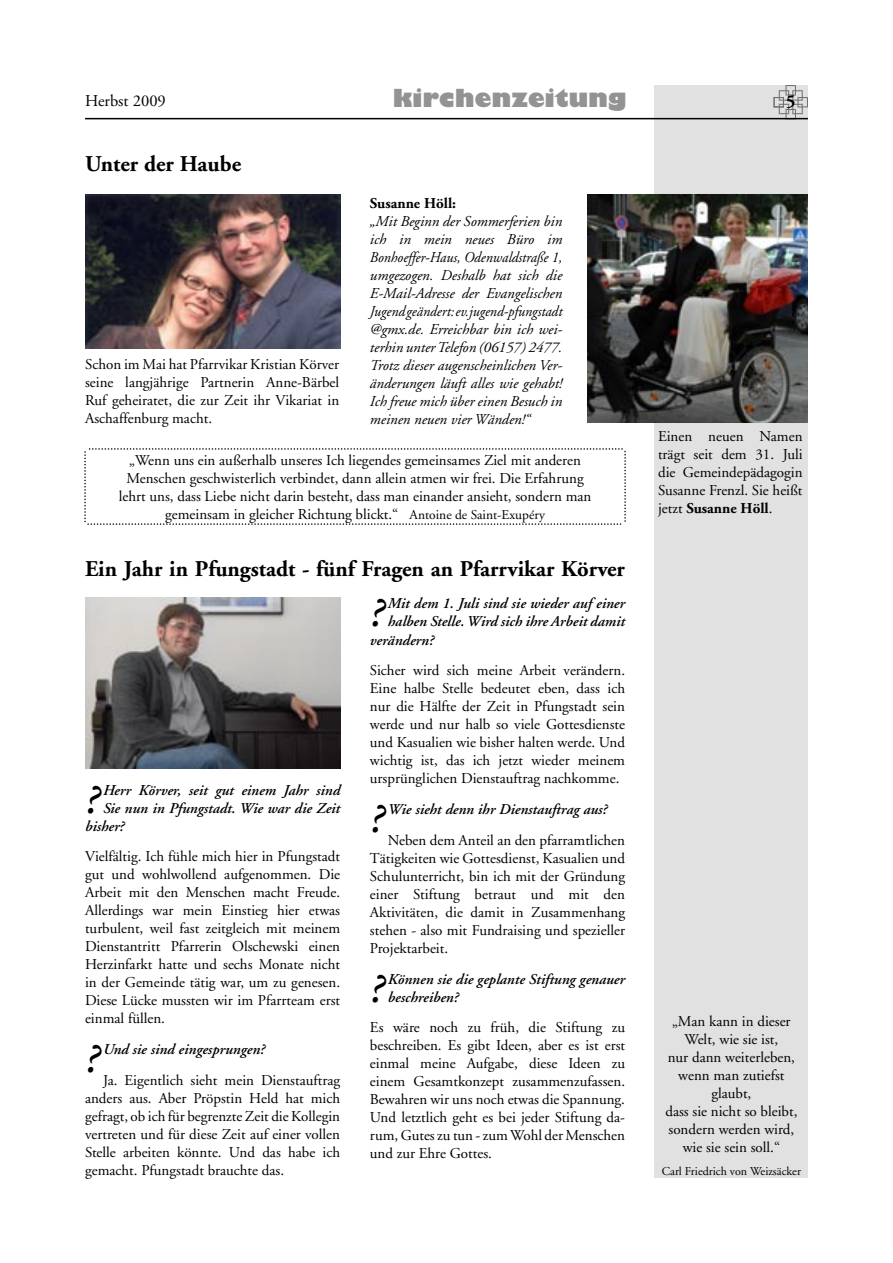
<style>
.page{position:relative;width:893px;height:1263px;background:#fff}
.page>*{position:absolute;margin:0;border:0;box-sizing:border-box;transform-origin:0 0}
.t1{font:italic 600 42.15px "Adobe Garamond";color:#000}
.t2{font:800 27.3px "Chantilly UB";letter-spacing:.03em;color:#939393}
.t3{font:700 22.5px "Adobe Garamond";color:#000}
.t4{font:700 18px "Adobe Garamond";color:#000}
.t5{font:16.5px "Adobe Garamond";color:#000}
.t6{font:15px/18px "Adobe Garamond";color:#000;text-align:justify}
.t7{font:italic 15px/18px "Adobe Garamond";color:#000;text-align:justify}
.t8{font:italic 600 15px/18px "Adobe Garamond";color:#000}
.t9{font:700 15px "Adobe Garamond";color:#000}
.t10{font:12px "Adobe Garamond";color:#000}
.s1{font-size:13.5px}
.s2{font-weight:700}
</style>
<div class="page">
<div style="left:655px;top:85px;width:153px;height:1093px;background:#e1e1e1"></div>
<hr style="left:85px;top:118px;width:723px;height:1px;background:#000">
<svg style="left:774px;top:85px;width:34px;height:33px"></svg>
<img style="left:588px;top:195px;width:220px;height:227px">
<img style="left:85px;top:598px;width:255px;height:170px">
<img style="left:85px;top:195px;width:255px;height:154px">
<svg style="left:84px;top:448px;width:542px;height:77px"></svg>
<p class="t5" style="left:85px;top:92px;width:82px">Herbst 2009</p>
<h2 class="t2" style="left:393px;top:82px;width:234px">kirchenzeitung</h2>
<p class="t4" style="left:786px;top:92px;width:11px">5</p>
<h3 class="t3" style="left:85px;top:151px;width:158px">Unter der Haube</h3>
<p class="t6" style="left:85px;top:355px;width:256px">Schon im Mai hat Pfarrvikar Kristian Körver seine langjährige Partnerin Anne-Bärbel Ruf geheiratet, die zur Zeit ihr Vikariat in Aschaffenburg macht.</p>
<p class="t9" style="left:370px;top:195px;width:88px">Susanne Höll:</p>
<p class="t7" style="left:370px;top:212px;width:194px">„Mit Beginn der Sommerferien bin ich in mein neues Büro im Bonhoeffer-Haus, Odenwaldstraße 1, umgezogen. Deshalb hat sich die E-Mail-Adresse der Evangelischen Jugend geändert: ev.jugend-pfungstadt @gmx.de. Erreichbar bin ich wei&shy;terhin unter Telefon (06157) 2477.<br>Trotz dieser augenscheinlichen Ver&shy;änderungen läuft alles wie gehabt!<br>Ich freue mich über einen Besuch in meinen neuen vier Wänden!“</p>
<p class="t6" style="left:119px;top:451px;width:474px;text-align:center">„Wenn uns ein außerhalb unseres Ich liegendes gemeinsames Ziel mit anderen Menschen geschwisterlich verbindet, dann allein atmen wir frei. Die Erfahrung lehrt uns, dass Liebe nicht darin besteht, dass man einander ansieht, sondern man gemeinsam in gleicher Richtung blickt.“ <span class="s1">Antoine de Saint-Exupéry</span></p>
<h3 class="t3" style="left:85px;top:556px;width:541px">Ein Jahr in Pfungstadt - fünf Fragen an Pfarrvikar Körver</h3>
<h1 class="t1" style="left:85px;top:776px;width:15px">?</h1>
<p class="t8" style="left:103px;top:781px;width:239px">Herr Körver, seit gut einem Jahr sind</p>
<p class="t8" style="left:103px;top:799px;width:239px">Sie nun in Pfungstadt. Wie war die Zeit</p>
<p class="t8" style="left:85px;top:817px;width:41px">bisher?</p>
<p class="t6" style="left:85px;top:848px;width:257px">Vielfältig. Ich fühle mich hier in Pfungstadt gut und wohlwollend aufgenommen. Die Arbeit mit den Menschen macht Freude.<br>Allerdings war mein Einstieg hier etwas turbulent, weil fast zeitgleich mit meinem Dienstantritt Pfarrerin Olschewski einen Herzinfarkt hatte und sechs Monate nicht in der Gemeinde tätig war, um zu genesen.<br>Diese Lücke mussten wir im Pfarrteam erst einmal füllen.</p>
<h1 class="t1" style="left:85px;top:1035px;width:15px">?</h1>
<p class="t8" style="left:103px;top:1041px;width:164px">Und sie sind eingesprungen?</p>
<p class="t6" style="left:85px;top:1071px;width:257px;text-indent:18px">Ja. Eigentlich sieht mein Dienstauftrag anders aus. Aber Pröpstin Held hat mich gefragt, ob ich für begrenzte Zeit die Kollegin vertreten und für diese Zeit auf einer vollen Stelle arbeiten könnte. Und das habe ich gemacht. Pfungstadt brauchte das.</p>
<h1 class="t1" style="left:370px;top:590px;width:15px">?</h1>
<p class="t8" style="left:388px;top:595px;width:239px">Mit dem 1. Juli sind sie wieder auf einer</p>
<p class="t8" style="left:388px;top:613px;width:239px">halben Stelle. Wird sich ihre Arbeit damit</p>
<p class="t8" style="left:370px;top:631px;width:66px">verändern?</p>
<p class="t6" style="left:370px;top:662px;width:257px">Sicher wird sich meine Arbeit verändern.<br>Eine halbe Stelle bedeutet eben, dass ich nur die Hälfte der Zeit in Pfungstadt sein werde und nur halb so viele Gottesdienste und Kasualien wie bisher halten werde. Und wichtig ist, das ich jetzt wieder meinem ursprünglichen Dienstauftrag nachkomme.</p>
<h1 class="t1" style="left:370px;top:795px;width:15px">?</h1>
<p class="t8" style="left:388px;top:801px;width:221px">Wie sieht denn ihr Dienstauftrag aus?</p>
<p class="t6" style="left:370px;top:831px;width:257px;text-indent:18px">Neben dem Anteil an den pfarramtlichen Tätigkeiten wie Gottesdienst, Kasualien und Schulunterricht, bin ich mit der Gründung einer Stiftung betraut und mit den Aktivitäten, die damit in Zusammenhang stehen - also mit Fundraising und spezieller Projektarbeit.</p>
<h1 class="t1" style="left:370px;top:965px;width:15px">?</h1>
<p class="t8" style="left:388px;top:970px;width:239px">Können sie die geplante Stiftung genauer beschreiben?</p>
<p class="t6" style="left:370px;top:1019px;width:257px">Es wäre noch zu früh, die Stiftung zu beschreiben. Es gibt Ideen, aber es ist erst einmal meine Aufgabe, diese Ideen zu einem Gesamtkonzept zusammenzufassen.<br>Bewahren wir uns noch etwas die Spannung.<br>Und letztlich geht es bei jeder Stiftung da&shy;rum, Gutes zu tun - zum Wohl der Menschen und zur Ehre Gottes.</p>
<p class="t6" style="left:658px;top:427px;width:146px">Einen neuen Namen trägt seit dem 31. Juli die Gemeindepädagogin Susanne Frenzl. Sie heißt jetzt <span class="s2">Susanne Höll</span>.</p>
<p class="t6" style="left:665px;top:1013px;width:134px;text-align:center">„Man kann in dieser<br>Welt, wie sie ist,<br>nur dann weiterleben, wenn man zutiefst glaubt,<br>dass sie nicht so bleibt, sondern werden wird, wie sie sein soll.“</p>
<p class="t10" style="left:662px;top:1165px;width:141px">Carl Friedrich von Weizsäcker</p>
</div>
